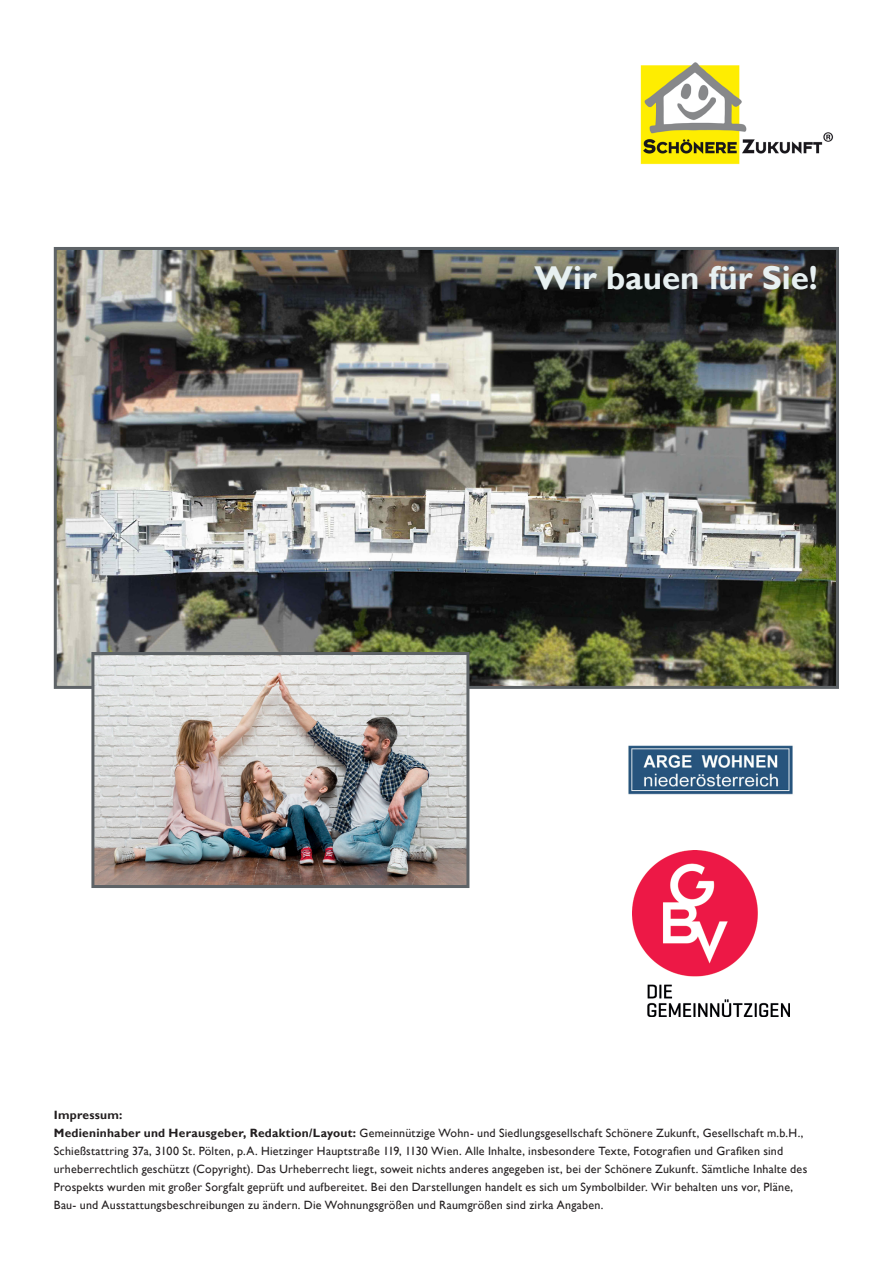
<style>
.page{position:relative;width:893px;height:1263px;background:#fff}
.page>*{position:absolute;margin:0;border:0;box-sizing:border-box;transform-origin:0 0}
.t1{font:700 33px "Gill Sans";color:#e7f0f1}
.Absatzformat_2{font:12px/18px "Gill Sans";letter-spacing:.02em;color:#231f20}
.Absatzformat_2-2{font:700 12px "Gill Sans";letter-spacing:.02em;color:#231f20}
.s1{font-weight:700}
</style>
<div class="page">
<img style="left:640px;top:62px;width:193px;height:103px">
<img style="left:58px;top:251px;width:777px;height:434px">
<div style="left:54px;top:247px;width:785px;height:442px;border:3px solid #5e6367"></div>
<img style="left:95px;top:656px;width:370px;height:228px">
<div style="left:91px;top:652px;width:378px;height:236px;border:3px solid #5e6367"></div>
<img style="left:632px;top:850px;width:157px;height:166px">
<img style="left:628px;top:745px;width:165px;height:50px">
<p class="t1" style="left:535px;top:258px;width:285px">Wir bauen für Sie!</p>
<p class="Absatzformat_2-2" style="left:54px;top:1108px;width:70px">Impressum:</p>
<p class="Absatzformat_2" style="left:54px;top:1124px;width:751px"><span class="s1">Medieninhaber und Herausgeber, Redaktion/Layout:</span> Gemeinnützige Wohn- und Siedlungsgesellschaft Schönere Zukunft, Gesellschaft m.b.H.,<br>Schießstattring 37a, 3100 St. Pölten, p.A. Hietzinger Hauptstraße 119, 1130 Wien. Alle Inhalte, insbesondere Texte, Fotografien und Grafiken sind</p>
<p class="Absatzformat_2" style="left:54px;top:1160px;width:755px">urheberrechtlich geschützt (Copyright). Das Urheberrecht liegt, soweit nichts anderes angegeben ist, bei der Schönere Zukunft. Sämtliche Inhalte des</p>
<p class="Absatzformat_2" style="left:54px;top:1178px;width:741px">Prospekts wurden mit großer Sorgfalt geprüft und aufbereitet. Bei den Darstellungen handelt es sich um Symbolbilder. Wir behalten uns vor, Pläne,</p>
<p class="Absatzformat_2" style="left:54px;top:1196px;width:551px">Bau- und Ausstattungsbeschreibungen zu ändern. Die Wohnungsgrößen und Raumgrößen sind zirka Angaben.</p>
</div>
